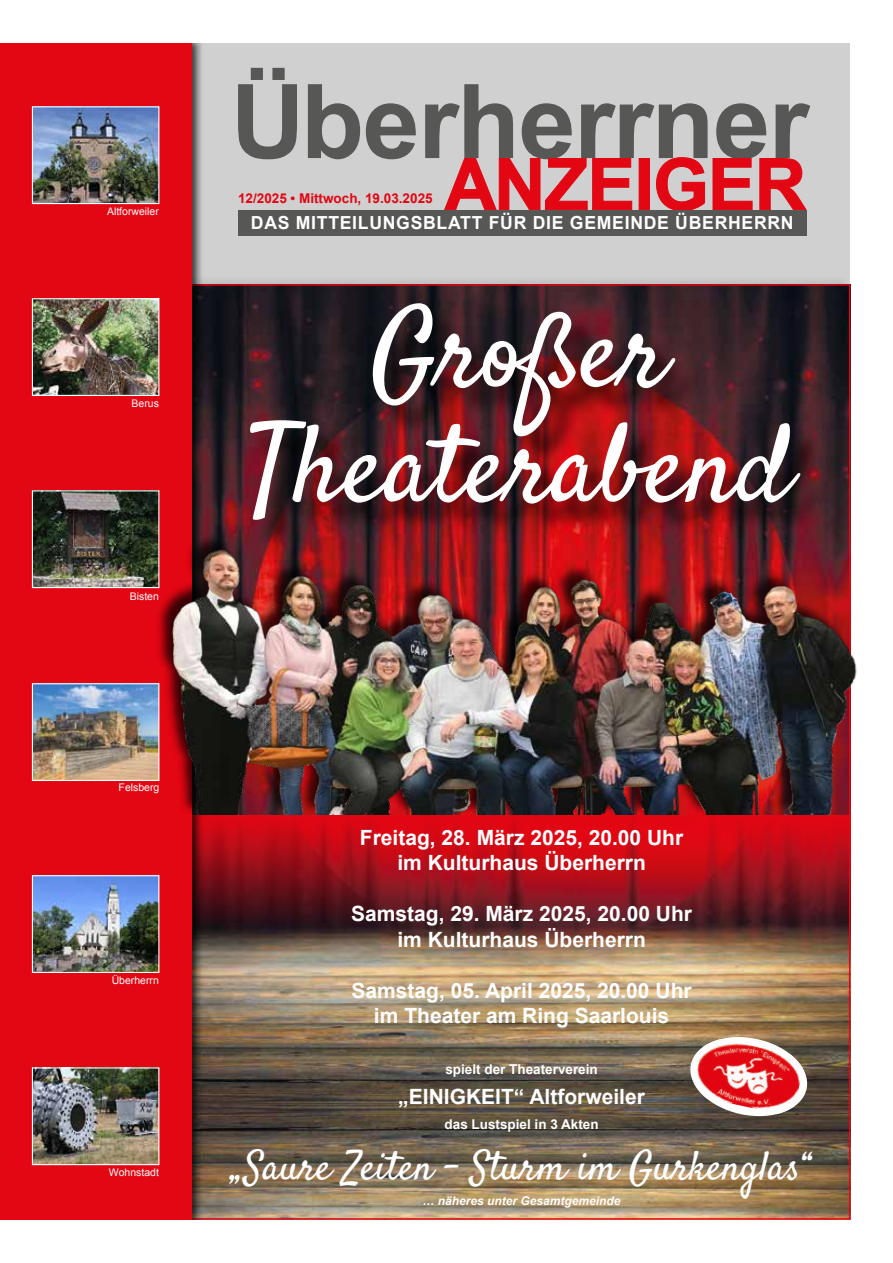
<style>
.page{position:relative;width:893px;height:1263px;background:#fff}
.page>*{position:absolute;margin:0;border:0;box-sizing:border-box;transform-origin:0 0}
.t1{font:110.1px/115.5px "Satisfy";color:#fff;text-align:center}
.t2{font:40.5px "Satisfy";color:#fff}
.t3{font:700 21px/25.5px "Arial";color:#fff;text-align:center}
.t4{font:700 18px "Arial";letter-spacing:.04em;color:#fff}
.t5{font:700 13.5px "Arial";color:#fff}
.t6{font:700 13.5px "Arial";color:#e30613}
.t7{font:italic 700 12px "Arial";color:#fff}
.t8{font:10.5px "Arial";color:#fff}
</style>
<div class="page">
<div style="left:187px;top:43px;width:663px;height:243px;background:#d0d0d0"></div>
<svg style="left:238px;top:68px;width:572px;height:91px"></svg>
<svg style="left:444px;top:157px;width:363px;height:54px"></svg>
<div style="left:238px;top:210px;width:568px;height:26px;background:#575756"></div>
<img style="left:204px;top:285px;width:647px;height:818px">
<img style="left:204px;top:1103px;width:647px;height:117px">
<div style="left:255px;top:308px;width:576px;height:243px;background:#000;opacity:.75"></div>
<svg style="left:204px;top:815px;width:646px;height:118px;background:#98111b"></svg>
<svg style="left:686px;top:1032px;width:125px;height:89px;background:#7d6b56"></svg>
<img style="left:694px;top:1039px;width:109px;height:75px">
<div style="left:0;top:34px;width:204px;height:1195px;background:#000;opacity:.75"></div>
<div style="left:0;top:43px;width:191px;height:1177px;background:#e30613"></div>
<img style="left:34px;top:108px;width:123px;height:94px">
<div style="left:32px;top:106px;width:127px;height:98px;border:1px solid #fff"></div>
<img style="left:34px;top:300px;width:123px;height:94px">
<div style="left:32px;top:298px;width:127px;height:98px;border:1px solid #fff"></div>
<img style="left:34px;top:492px;width:123px;height:94px">
<div style="left:32px;top:490px;width:127px;height:98px;border:1px solid #fff"></div>
<img style="left:34px;top:685px;width:122px;height:94px">
<div style="left:32px;top:683px;width:127px;height:98px;border:1px solid #fff"></div>
<img style="left:34px;top:877px;width:123px;height:94px">
<div style="left:32px;top:875px;width:127px;height:98px;border:1px solid #fff"></div>
<img style="left:34px;top:1069px;width:123px;height:94px">
<div style="left:32px;top:1067px;width:127px;height:98px;border:1px solid #fff"></div>
<div style="left:0;top:21px;width:850px;height:22px;background:#fff"></div>
<div style="left:0;top:1220px;width:850px;height:22px;background:#fff"></div>
<img style="left:161px;top:506px;width:696px;height:309px">
<p class="t8" style="left:107px;top:204px;width:53px">Altforweiler</p>
<p class="t8" style="left:132px;top:397px;width:29px">Berus</p>
<p class="t8" style="left:130px;top:589px;width:31px">Bisten</p>
<p class="t6" style="left:238px;top:189px;width:196px">12/2025 • Mittwoch, 19.03.2025</p>
<p class="t4" style="left:251px;top:211px;width:544px">DAS MITTEILUNGSBLATT FÜR DIE GEMEINDE ÜBERHERRN</p>
<h1 class="t1" style="left:247px;top:302px;width:546px">Großer<br>Theaterabend</h1>
<p class="t8" style="left:119px;top:780px;width:42px">Felsberg</p>
<p class="t8" style="left:112px;top:973px;width:49px">Überherrn</p>
<p class="t8" style="left:109px;top:1165px;width:51px">Wohnstadt</p>
<p class="t3" style="left:360px;top:825px;width:325px">Freitag, 28. März 2025, 20.00 Uhr im Kulturhaus Überherrn</p>
<p class="t3" style="left:351px;top:902px;width:342px">Samstag, 29. März 2025, 20.00 Uhr im Kulturhaus Überherrn</p>
<p class="t3" style="left:352px;top:978px;width:342px">Samstag, 05. April 2025, 20.00 Uhr im Theater am Ring Saarlouis</p>
<p class="t5" style="left:445px;top:1060px;width:154px">spielt der Theaterverein</p>
<p class="t3" style="left:398px;top:1084px;width:248px">„EINIGKEIT“ Altforweiler</p>
<p class="t5" style="left:445px;top:1116px;width:156px">das Lustspiel in 3 Akten</p>
<h2 class="t2" style="left:231px;top:1141px;width:583px">„Saure Zeiten – Sturm im Gurkenglas“</h2>
<p class="t7" style="left:423px;top:1193px;width:200px">… näheres unter Gesamtgemeinde</p>
</div>
